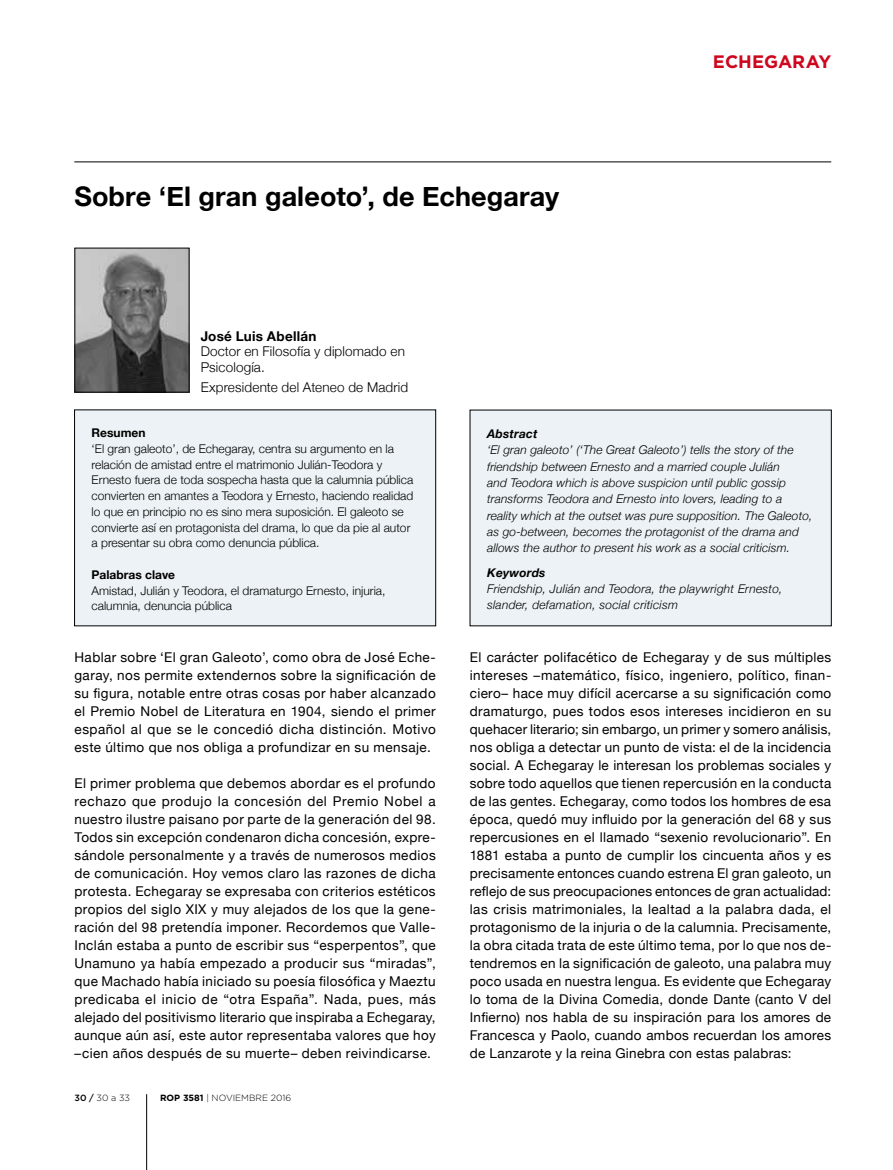
<style>
.page{position:relative;width:893px;height:1170px;background:#fff}
.page>*{position:absolute;margin:0;border:0;box-sizing:border-box;transform-origin:0 0}
.t1{font:700 27px "Helvetica Neue";letter-spacing:.005em;color:#000}
.t2{font:700 18px "Gotham";color:#cd071e}
.t3{font:13.5px/18px "Helvetica Neue";letter-spacing:.03em;color:#000;text-align:justify}
.t4{font:300 13.5px/15.8px "Helvetica Neue";letter-spacing:.01em;color:#000}
.t5{font:700 13.5px "Helvetica Neue";letter-spacing:.02em;color:#000}
.t6{font:italic 300 12px/16.2px "Helvetica Neue";letter-spacing:.01em;color:#000}
.t7{font:300 12px/15.8px "Helvetica Neue";color:#000}
.t8{font:700 12px "Helvetica Neue";color:#000}
.t9{font:italic 700 12px "Helvetica Neue";letter-spacing:.02em;color:#000}
.t10{font:300 9px "Gotham";color:#000}
.s1{font-weight:500}
.s2{font-weight:700}
</style>
<div class="page">
<hr style="left:146px;top:1094px;width:1px;height:75px;background:#000">
<hr style="left:74px;top:162px;width:757px;height:1px;background:#000">
<img style="left:76px;top:250px;width:111px;height:140px">
<div style="left:74px;top:248px;width:115px;height:144px;border:1px solid #000"></div>
<div style="left:75px;top:410px;width:361px;height:215px;background:#ecf2f5"></div>
<div style="left:74px;top:410px;width:362px;height:216px;border:1px solid #000"></div>
<div style="left:470px;top:410px;width:361px;height:215px;background:#ecf2f5"></div>
<h1 class="t1" style="left:74px;top:179px;width:486px">Sobre ‘El gran galeoto’, de Echegaray</h1>
<p class="t5" style="left:201px;top:327px;width:117px">José Luis Abellán</p>
<p class="t4" style="left:201px;top:343px;width:206px">Doctor en Filosofía y diplomado en<br>Psicología.</p>
<p class="t4" style="left:201px;top:379px;width:209px">Expresidente del Ateneo de Madrid</p>
<h2 class="t2" style="left:713px;top:50px;width:120px">ECHEGARAY</h2>
<p class="t8" style="left:92px;top:425px;width:55px">Resumen</p>
<p class="t7" style="left:92px;top:440px;width:323px">‘El gran galeoto’, de Echegaray, centra su argumento en la relación de amistad entre el matrimonio Julián-Teodora y Ernesto fuera de toda sospecha hasta que la calumnia pública convierten en amantes a Teodora y Ernesto, haciendo realidad lo que en principio no es sino mera suposición. El galeoto se convierte así en protagonista del drama, lo que da pie al autor a presentar su obra como denuncia pública.</p>
<p class="t8" style="left:92px;top:567px;width:85px">Palabras clave</p>
<p class="t7" style="left:92px;top:582px;width:295px">Amistad, Julián y Teodora, el dramaturgo Ernesto, injuria, calumnia, denuncia pública</p>
<p class="t3" style="left:74px;top:648px;width:363px">Hablar sobre ‘El gran Galeoto’, como obra de José Eche&shy;garay, nos permite extendernos sobre la significación de su figura, notable entre otras cosas por haber alcanzado el Premio Nobel de Literatura en 1904, siendo el primer español al que se le concedió dicha distinción. Motivo este último que nos obliga a profundizar en su mensaje.</p>
<p class="t3" style="left:74px;top:774px;width:363px">El primer problema que debemos abordar es el profundo rechazo que produjo la concesión del Premio Nobel a nuestro ilustre paisano por parte de la generación del 98.<br>Todos sin excepción condenaron dicha concesión, expre&shy;sándole personalmente y a través de numerosos medios de comunicación. Hoy vemos claro las razones de dicha protesta. Echegaray se expresaba con criterios estéticos propios del siglo XIX y muy alejados de los que la gene&shy;ración del 98 pretendía imponer. Recordemos que Valle-Inclán estaba a punto de escribir sus “esperpentos”, que Unamuno ya había empezado a producir sus “miradas”, que Machado había iniciado su poesía filosófica y Maeztu predicaba el inicio de “otra España”. Nada, pues, más alejado del positivismo literario que inspiraba a Echegaray, aunque aún así, este autor representaba valores que hoy –cien años después de su muerte– deben reivindicarse.</p>
<p class="t10" style="left:74px;top:1092px;width:57px"><span class="s1">30 /</span> 30 a 33</p>
<p class="t10" style="left:160px;top:1092px;width:133px"><span class="s2">ROP 3581</span> | NOVIEMBRE 2016</p>
<p class="t9" style="left:487px;top:426px;width:52px">Abstract</p>
<p class="t6" style="left:487px;top:442px;width:327px">‘El gran galeoto’ (‘The Great Galeoto’) tells the story of the friendship between Ernesto and a married couple Julián<br>and Teodora which is above suspicion until public gossip transforms Teodora and Ernesto into lovers, leading to a reality which at the outset was pure supposition. The Galeoto, as go-between, becomes the protagonist of the drama and allows the author to present his work as a social criticism.</p>
<p class="t9" style="left:487px;top:565px;width:60px">Keywords</p>
<p class="t6" style="left:487px;top:580px;width:297px">Friendship, Julián and Teodora, the playwright Ernesto, slander, defamation, social criticism</p>
<p class="t3" style="left:470px;top:647px;width:363px">El carácter polifacético de Echegaray y de sus múltiples intereses –matemático, físico, ingeniero, político, finan&shy;ciero– hace muy difícil acercarse a su significación como dramaturgo, pues todos esos intereses incidieron en su quehacer literario; sin embargo, un primer y somero análisis, nos obliga a detectar un punto de vista: el de la incidencia social. A Echegaray le interesan los problemas sociales y sobre todo aquellos que tienen repercusión en la conducta de las gentes. Echegaray, como todos los hombres de esa época, quedó muy influido por la generación del 68 y sus repercusiones en el llamado “sexenio revolucionario”. En 1881 estaba a punto de cumplir los cincuenta años y es precisamente entonces cuando estrena El gran galeoto, un reflejo de sus preocupaciones entonces de gran actualidad: las crisis matrimoniales, la lealtad a la palabra dada, el protagonismo de la injuria o de la calumnia. Precisamente, la obra citada trata de este último tema, por lo que nos de&shy;tendremos en la significación de galeoto, una palabra muy poco usada en nuestra lengua. Es evidente que Echegaray lo toma de la Divina Comedia, donde Dante (canto V del Infierno) nos habla de su inspiración para los amores de Francesca y Paolo, cuando ambos recuerdan los amores de Lanzarote y la reina Ginebra con estas palabras:</p>
</div>
